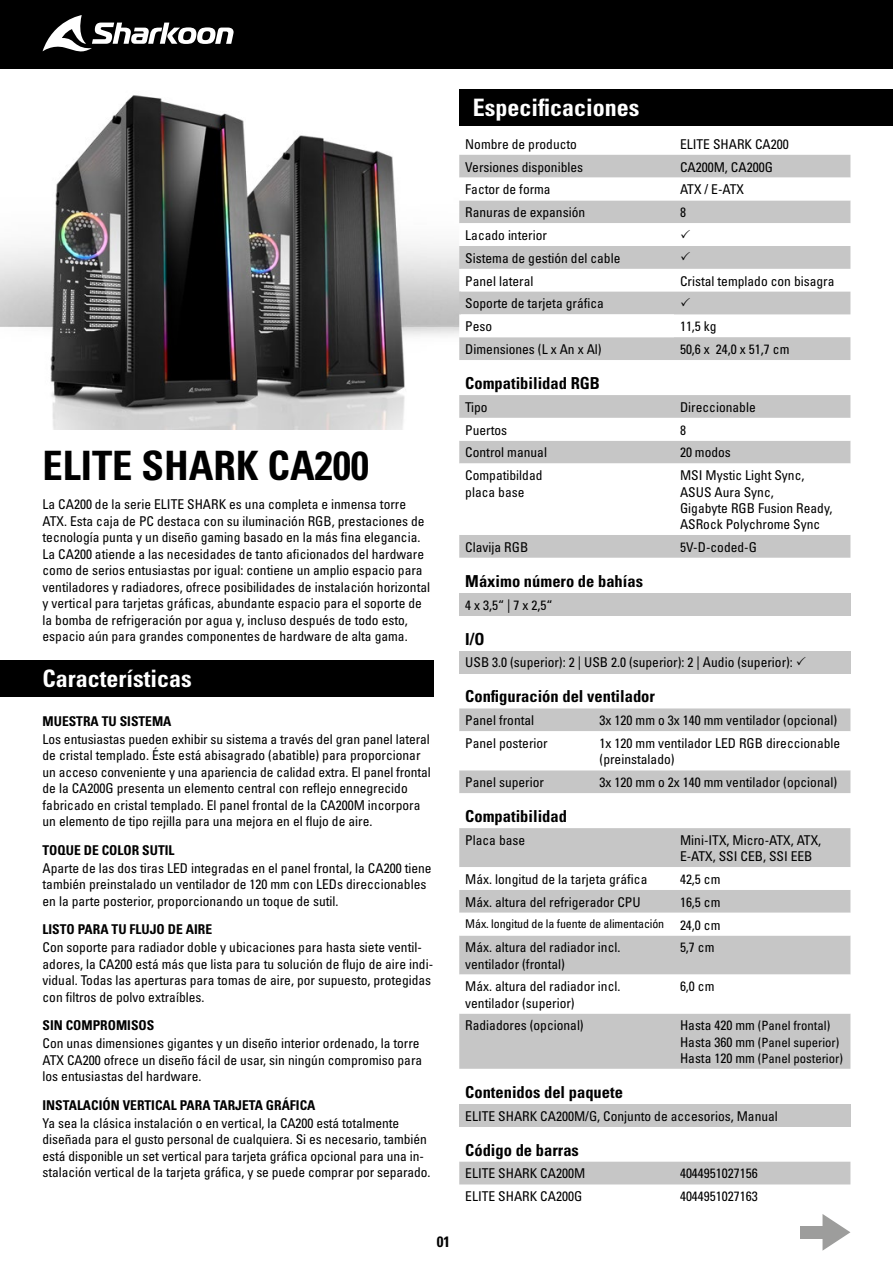
<style>
.page{position:relative;width:893px;height:1263px;background:#fff}
.page>*{position:absolute;margin:0;border:0;box-sizing:border-box;transform-origin:0 0}
.t1{font:40.5px "Univers LTCYR 67 Bold Cond";color:#000}
.t2{font:24px "Univers LTCYR 67 Bold Cond";color:#fff}
.t3{font:16.5px "Univers LTCYR 67 Bold Cond";color:#000}
.t4{font:15px "Univers LTCYR 67 Bold Cond";color:#000}
.t5{font:condensed 13.5px/16.5px "Univers LTCYR 57";color:#000}
.t6{font:13.5px "Univers LTCYR 67 Bold Cond";color:#000}
.t7{font:condensed 12.75px/16.2px "Univers LTCYR 57";color:#000}
.t8{font:condensed 12px "Univers LTCYR 57";letter-spacing:-.01em;color:#000}
.s1{font-size:13.5px}
</style>
<div class="page">
<div style="left:0;top:0;width:893px;height:69px;background:#000"></div>
<svg style="left:43px;top:15px;width:191px;height:37px"></svg>
<img style="left:0;top:95px;width:459px;height:335px">
<svg style="left:459px;top:708px;width:391px;height:85px"></svg>
<div style="left:459px;top:828px;width:391px;height:241px;background:#c6c6c6"></div>
<svg style="left:459px;top:867px;width:391px;height:146px"></svg>
<div style="left:459px;top:1104px;width:391px;height:22px;background:#c6c6c6"></div>
<div style="left:459px;top:89px;width:434px;height:37px;background:#000"></div>
<div style="left:0;top:660px;width:434px;height:37px;background:#000"></div>
<div style="left:459px;top:155px;width:391px;height:205px;background:#c6c6c6"></div>
<svg style="left:459px;top:178px;width:215px;height:159px"></svg>
<div style="left:459px;top:395px;width:391px;height:163px;background:#c6c6c6"></div>
<svg style="left:459px;top:418px;width:391px;height:117px"></svg>
<div style="left:459px;top:593px;width:391px;height:22px;background:#c6c6c6"></div>
<div style="left:459px;top:651px;width:391px;height:22px;background:#c6c6c6"></div>
<svg style="left:822px;top:1214px;width:28px;height:37px"></svg>
<div style="left:800px;top:1226px;width:25px;height:12px;background:#9d9d9c"></div>
<svg style="left:459px;top:1161px;width:391px;height:24px;background:#c8c8c8"></svg>
<svg style="left:674px;top:154px;width:176px;height:183px"></svg>
<h1 class="t1" style="left:43px;top:441px;width:328px">ELITE SHARK CA200</h1>
<p class="t5" style="left:43px;top:496px;width:389px">La CA200 de la serie ELITE SHARK es una completa e inmensa torre ATX. Esta caja de PC destaca con su iluminación RGB, prestaciones de tecnología punta y un diseño gaming basado en la más fina elegancia.<br>La CA200 atiende a las necesidades de tanto aficionados del hardware como de serios entusiastas por igual: contiene un amplio espacio para ventiladores y radiadores, ofrece posibilidades de instalación horizontal y vertical para tarjetas gráficas, abundante espacio para el soporte de la bomba de refrigeración por agua y, incluso después de todo esto, espacio aún para grandes componentes de hardware de alta gama.</p>
<h2 class="t2" style="left:43px;top:663px;width:151px">Características</h2>
<p class="t6" style="left:43px;top:713px;width:131px">MUESTRA TU SISTEMA</p>
<p class="t5" style="left:43px;top:730px;width:390px">Los entusiastas pueden exhibir su sistema a través del gran panel lateral de cristal templado. Éste está abisagrado (abatible) para proporcionar un acceso conveniente y una apariencia de calidad extra. El panel frontal de la CA200G presenta un elemento central con reflejo ennegrecido fabricado en cristal templado. El panel frontal de la CA200M incorpora un elemento de tipo rejilla para una mejora en el flujo de aire.</p>
<p class="t6" style="left:43px;top:842px;width:133px">TOQUE DE COLOR SUTIL</p>
<p class="t5" style="left:43px;top:859px;width:391px">Aparte de las dos tiras LED integradas en el panel frontal, la CA200 tiene también preinstalado un ventilador de 120 mm con LEDs direccionables en la parte posterior, proporcionando un toque de sutil.</p>
<p class="t6" style="left:43px;top:921px;width:171px">LISTO PARA TU FLUJO DE AIRE</p>
<p class="t5" style="left:43px;top:939px;width:392px">Con soporte para radiador doble y ubicaciones para hasta siete ventil&shy;adores, la CA200 está más que lista para tu solución de flujo de aire indi&shy;vidual. Todas las aperturas para tomas de aire, por supuesto, protegidas con filtros de polvo extraíbles.</p>
<p class="t6" style="left:43px;top:1017px;width:113px">SIN COMPROMISOS</p>
<p class="t5" style="left:43px;top:1035px;width:381px">Con unas dimensiones gigantes y un diseño interior ordenado, la torre<br>ATX CA200 ofrece un diseño fácil de usar, sin ningún compromiso para los entusiastas del hardware.</p>
<p class="t6" style="left:43px;top:1097px;width:274px">INSTALACIÓN VERTICAL PARA TARJETA GRÁFICA</p>
<p class="t5" style="left:43px;top:1114px;width:390px">Ya sea la clásica instalación o en vertical, la CA200 está totalmente diseñada para el gusto personal de cualquiera. Si es necesario, también está disponible un set vertical para tarjeta gráfica opcional para una in&shy;stalación vertical de la tarjeta gráfica, y se puede comprar por separado.</p>
<p class="t4" style="left:437px;top:1232px;width:15px">01</p>
<h2 class="t2" style="left:473px;top:93px;width:168px">Especificaciones</h2>
<p class="t5" style="left:465px;top:135px;width:113px">Nombre de producto</p>
<p class="t5" style="left:680px;top:135px;width:110px">ELITE SHARK CA200</p>
<p class="t5" style="left:465px;top:158px;width:119px">Versiones disponibles</p>
<p class="t5" style="left:680px;top:158px;width:94px">CA200M, CA200G</p>
<p class="t5" style="left:465px;top:181px;width:87px">Factor de forma</p>
<p class="t5" style="left:680px;top:181px;width:66px">ATX / E-ATX</p>
<p class="t5" style="left:465px;top:204px;width:121px">Ranuras de expansión</p>
<p class="t5" style="left:680px;top:204px;width:7px">8</p>
<p class="t5" style="left:465px;top:223px;width:157px;line-height:22.8px">Lacado interior<br>Sistema de gestión del cable<br>Panel lateral</p>
<p class="t5" style="left:680px;top:272px;width:156px">Cristal templado con bisagra</p>
<p class="t5" style="left:465px;top:292px;width:140px;line-height:22.8px">Soporte de tarjeta gráfica<br>Peso</p>
<p class="t5" style="left:680px;top:318px;width:38px">11,5 kg</p>
<p class="t5" style="left:465px;top:341px;width:138px">Dimensiones (L x An x Al)</p>
<p class="t5" style="left:680px;top:341px;width:111px">50,6 x 24,0 x 51,7 cm</p>
<p class="t3" style="left:465px;top:373px;width:136px">Compatibilidad RGB</p>
<p class="t5" style="left:465px;top:398px;width:24px">Tipo</p>
<p class="t5" style="left:680px;top:398px;width:77px">Direccionable</p>
<p class="t5" style="left:465px;top:421px;width:43px">Puertos</p>
<p class="t5" style="left:680px;top:421px;width:7px">8</p>
<p class="t5" style="left:465px;top:444px;width:83px">Control manual</p>
<p class="t5" style="left:680px;top:444px;width:52px">20 modos</p>
<p class="t5" style="left:465px;top:467px;width:79px">Compatibildad placa base</p>
<p class="t5" style="left:680px;top:467px;width:154px">MSI Mystic Light Sync,<br>ASUS Aura Sync,<br>Gigabyte RGB Fusion Ready,<br>ASRock Polychrome Sync</p>
<p class="t5" style="left:465px;top:538px;width:64px">Clavija RGB</p>
<p class="t5" style="left:680px;top:538px;width:78px">5V-D-coded-G</p>
<p class="t3" style="left:465px;top:571px;width:179px">Máximo número de bahías</p>
<p class="t5" style="left:465px;top:596px;width:89px">4 x 3,5“ | 7 x 2,5“</p>
<p class="t3" style="left:465px;top:629px;width:21px">I/O</p>
<p class="t5" style="left:465px;top:654px;width:329px">USB 3.0 (superior): 2 | USB 2.0 (superior): 2 | Audio (superior):</p>
<p class="t3" style="left:465px;top:686px;width:191px">Configuración del ventilador</p>
<p class="t5" style="left:465px;top:712px;width:70px">Panel frontal</p>
<p class="t5" style="left:600px;top:712px;width:239px">3x 120 mm o 3x 140 mm ventilador (opcional)</p>
<p class="t5" style="left:465px;top:735px;width:84px">Panel posterior</p>
<p class="t5" style="left:600px;top:735px;width:242px">1x 120 mm ventilador LED RGB direccionable (preinstalado)</p>
<p class="t5" style="left:465px;top:774px;width:80px">Panel superior</p>
<p class="t5" style="left:600px;top:774px;width:239px">3x 120 mm o 2x 140 mm ventilador (opcional)</p>
<p class="t3" style="left:465px;top:806px;width:103px">Compatibilidad</p>
<p class="t5" style="left:465px;top:831px;width:61px">Placa base</p>
<p class="t5" style="left:680px;top:832px;width:143px">Mini-ITX, Micro-ATX, ATX,<br>E-ATX, SSI CEB, SSI EEB</p>
<p class="t5" style="left:465px;top:870px;width:184px">Máx. longitud de la tarjeta gráfica</p>
<p class="t5" style="left:680px;top:870px;width:42px">42,5 cm</p>
<p class="t5" style="left:465px;top:893px;width:177px">Máx. altura del refrigerador CPU</p>
<p class="t5" style="left:680px;top:893px;width:42px">16,5 cm</p>
<p class="t8" style="left:465px;top:916px;width:257px">Máx. longitud de la fuente de alimentación <span class="s1">24,0 cm</span></p>
<p class="t5" style="left:465px;top:939px;width:157px">Máx. altura del radiador incl. ventilador (frontal)</p>
<p class="t5" style="left:680px;top:939px;width:36px">5,7 cm</p>
<p class="t5" style="left:465px;top:978px;width:157px">Máx. altura del radiador incl. ventilador (superior)</p>
<p class="t5" style="left:680px;top:978px;width:36px">6,0 cm</p>
<p class="t5" style="left:465px;top:1017px;width:120px">Radiadores (opcional)</p>
<p class="t7" style="left:680px;top:1017px;width:164px"><span class="s1">Hasta 420 mm</span> (Panel frontal)<br><span class="s1">Hasta 360 mm</span> (Panel superior)<br><span class="s1">Hasta 120 mm</span> (Panel posterior)</p>
<p class="t3" style="left:465px;top:1082px;width:159px">Contenidos del paquete</p>
<p class="t5" style="left:465px;top:1107px;width:314px">ELITE SHARK CA200M/G, Conjunto de accesorios, Manual</p>
<p class="t3" style="left:465px;top:1140px;width:115px">Código de barras</p>
<p class="t5" style="left:465px;top:1165px;width:121px">ELITE SHARK CA200M</p>
<p class="t5" style="left:680px;top:1165px;width:79px">4044951027156</p>
<p class="t5" style="left:465px;top:1188px;width:118px">ELITE SHARK CA200G</p>
<p class="t5" style="left:680px;top:1188px;width:79px">4044951027163</p>
</div>
